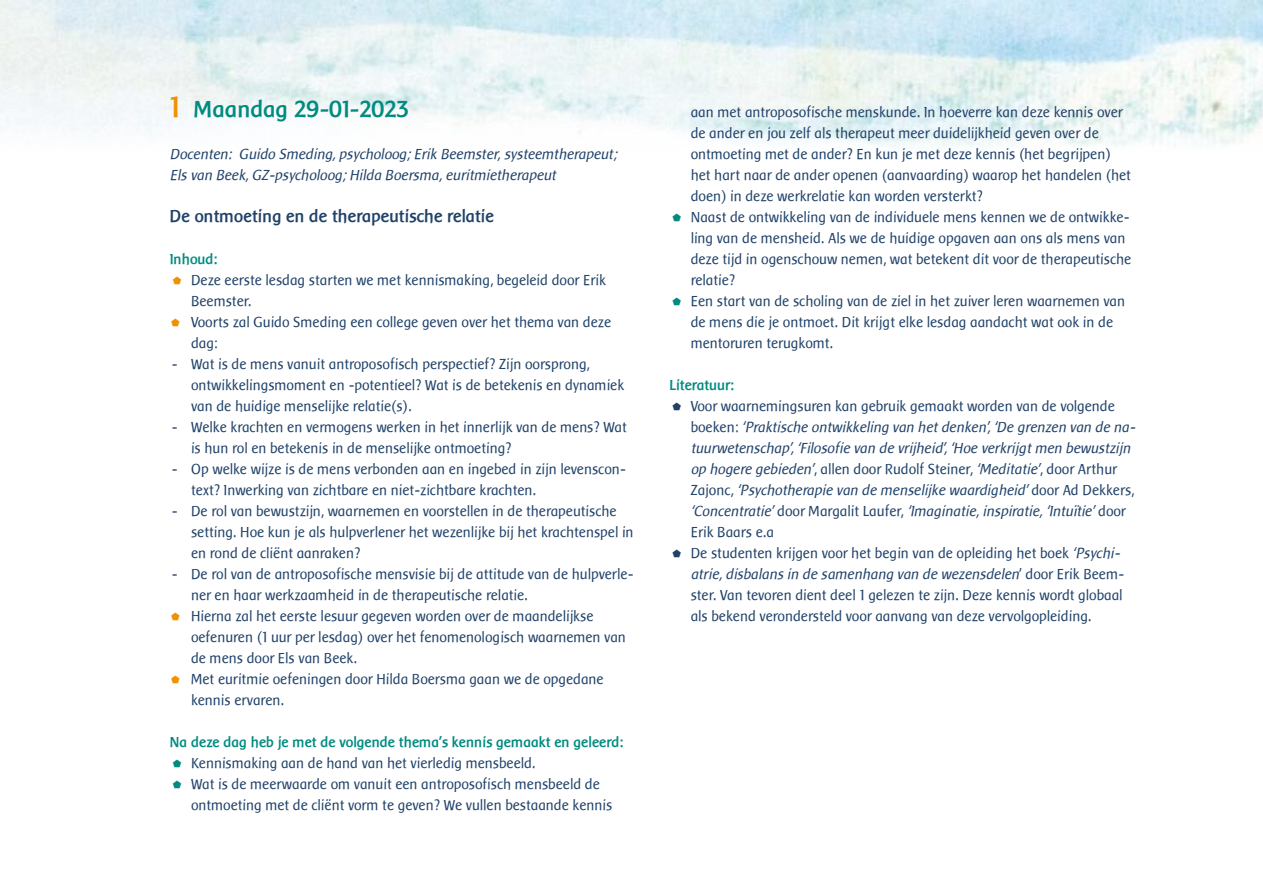
<style>
.page{position:relative;width:1263px;height:893px;background:#fff}
.page>*{position:absolute;margin:0;border:0;box-sizing:border-box;transform-origin:0 0}
.t1{font:700 24px "Baar Sophia";color:#008b80}
.t2{font:700 18px "Baar Sophia";color:#204269}
.t3{font:15px/21px "Baar Sophia";color:#204269}
.t4{font:italic 15px/21px "Baar Sophia";color:#204269}
.t5{font:700 15px "Baar Sophia";color:#008b80}
.s1{font-size:30px;color:#f19100}
.s2{font-style:italic}
</style>
<div class="page">
<h1 class="t1" style="left:170px;top:98px;width:241px"><span class="s1">1</span> Maandag 29-01-2023</h1>
<p class="t4" style="left:170px;top:144px;width:448px">Docenten: Guido Smeding, psycholoog; Erik Beemster, systeemtherapeut;<br>Els van Beek, GZ-psycholoog; Hilda Boersma, euritmietherapeut</p>
<p class="t2" style="left:170px;top:208px;width:326px">De ontmoeting en de therapeutische relatie</p>
<p class="t5" style="left:170px;top:252px;width:49px">Inhoud:</p>
<p class="t3" style="left:191px;top:270px;width:422px">Deze eerste lesdag starten we met kennismaking, begeleid door Erik Beemster.<br>Voorts zal Guido Smeding een college geven over het thema van deze dag:</p>
<p class="t3" style="left:191px;top:354px;width:435px;text-indent:-20px">- Wat is de mens vanuit antroposofisch perspectief? Zijn oorsprong, ontwikkelingsmoment en -potentieel? Wat is de betekenis en dynamiek van de huidige menselijke relatie(s).</p>
<p class="t3" style="left:191px;top:417px;width:437px;text-indent:-20px">- Welke krachten en vermogens werken in het innerlijk van de mens? Wat is hun rol en betekenis in de menselijke ontmoeting?</p>
<p class="t3" style="left:191px;top:459px;width:436px;text-indent:-20px">- Op welke wijze is de mens verbonden aan en ingebed in zijn levenscon&shy;text? Inwerking van zichtbare en niet-zichtbare krachten.</p>
<p class="t3" style="left:191px;top:501px;width:444px;text-indent:-20px">- De rol van bewustzijn, waarnemen en voorstellen in de therapeutische setting. Hoe kun je als hulpverlener het wezenlijke bij het krachtenspel in en rond de cliënt aanraken?</p>
<p class="t3" style="left:191px;top:564px;width:444px;text-indent:-19px">- De rol van de antroposofische mensvisie bij de attitude van de hulpverle&shy;ner en haar werkzaamheid in de therapeutische relatie.<br>Hierna zal het eerste lesuur gegeven worden over de maandelijkse oefenuren (1 uur per lesdag) over het fenomenologisch waarnemen van de mens door Els van Beek.<br>Met euritmie oefeningen door Hilda Boersma gaan we de opgedane kennis ervaren.</p>
<p class="t5" style="left:170px;top:735px;width:455px">Na deze dag heb je met de volgende thema’s kennis gemaakt en geleerd:</p>
<p class="t3" style="left:191px;top:753px;width:423px">Kennismaking aan de hand van het vierledig mensbeeld.<br>Wat is de meerwaarde om vanuit een antroposofisch mensbeeld de ontmoeting met de cliënt vorm te geven? We vullen bestaande kennis</p>
<p class="t3" style="left:691px;top:102px;width:442px">aan met antroposofische menskunde. In hoeverre kan deze kennis over de ander en jou zelf als therapeut meer duidelijkheid geven over de ontmoeting met de ander? En kun je met deze kennis (het begrijpen) het hart naar de ander openen (aanvaarding) waarop het handelen (het doen) in deze werkrelatie kan worden versterkt?<br>Naast de ontwikkeling van de individuele mens kennen we de ontwikke&shy;ling van de mensheid. Als we de huidige opgaven aan ons als mens van deze tijd in ogenschouw nemen, wat betekent dit voor de therapeutische relatie?<br>Een start van de scholing van de ziel in het zuiver leren waarnemen van de mens die je ontmoet. Dit krijgt elke lesdag aandacht wat ook in de mentoruren terugkomt.</p>
<p class="t5" style="left:670px;top:378px;width:66px">Literatuur:</p>
<p class="t3" style="left:691px;top:396px;width:446px">Voor waarnemingsuren kan gebruik gemaakt worden van de volgende boeken: <span class="s2">‘Praktische ontwikkeling van het denken’, ‘De grenzen van de na&shy;tuurwetenschap’, ‘Filosofie van de vrijheid’, ‘Hoe verkrijgt men bewustzijn op hogere gebieden’</span>, allen door Rudolf Steiner, <span class="s2">‘Meditatie’</span>, door Arthur Zajonc, <span class="s2">‘Psychotherapie van de menselijke waardigheid’</span> door Ad Dekkers, <span class="s2">‘Concentratie’</span> door Margalit Laufer, <span class="s2">‘Imaginatie, inspiratie, ‘Intuïtie’</span> door Erik Baars e.a<br>De studenten krijgen voor het begin van de opleiding het boek <span class="s2">‘Psychi&shy;atrie, disbalans in de samenhang van de wezensdelen</span>’ door Erik Beem&shy;ster. Van tevoren dient deel 1 gelezen te zijn. Deze kennis wordt globaal als bekend verondersteld voor aanvang van deze vervolgopleiding.</p>
</div>
